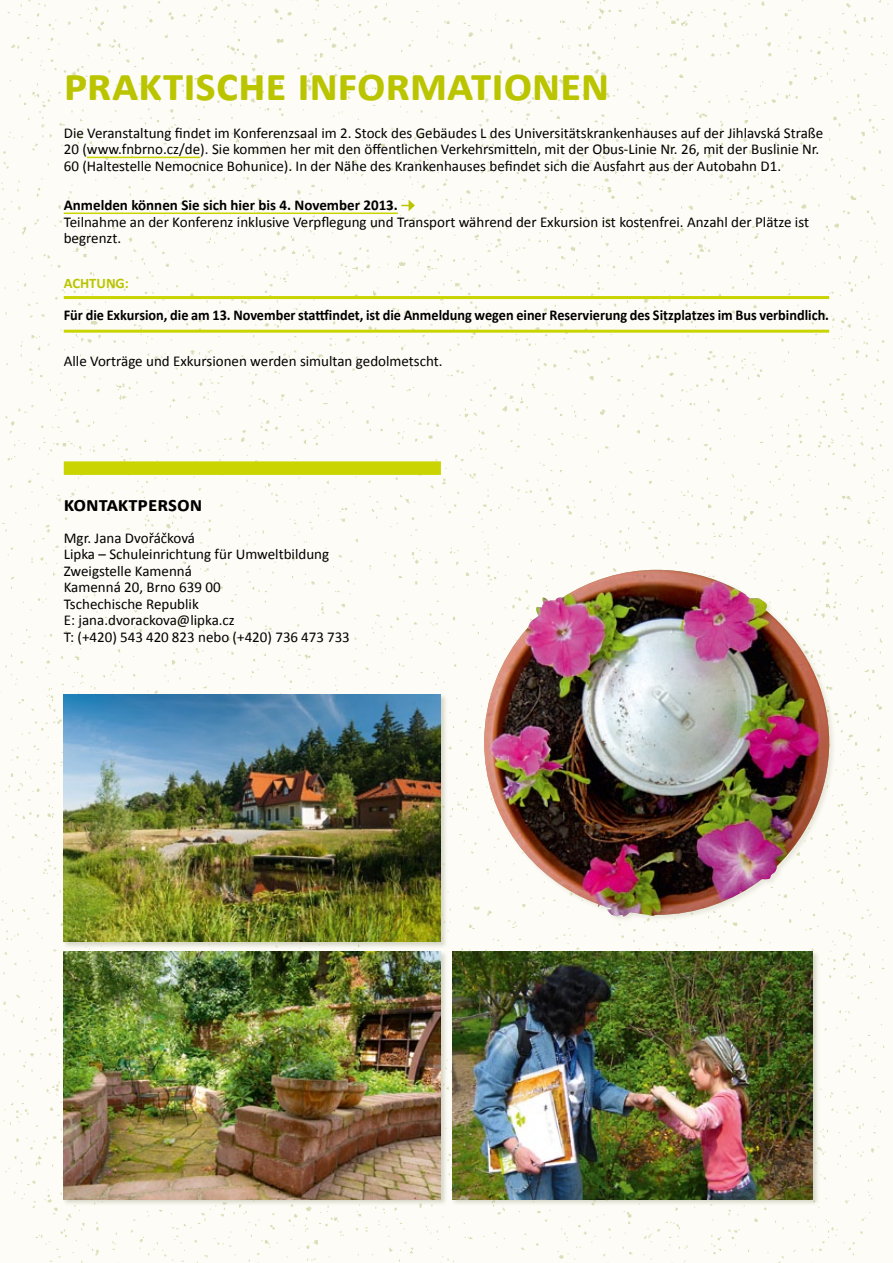
<style>
.page{position:relative;width:893px;height:1263px;background:#fff}
.page>*{position:absolute;margin:0;border:0;box-sizing:border-box;transform-origin:0 0}
.t1{font:700 48px "Calibri";letter-spacing:-.01em;color:#bac500}
.t2{font:700 21px "Calibri";color:#000}
.t3{font:15px/16.5px "Calibri";color:#000}
.t4{font:700 15px "Calibri";color:#000;scale:.95 1}
.t5{font:700 15px "Calibri";color:#000}
.t6{font:700 14.55px "Calibri";color:#bac500}
</style>
<div class="page">
<div style="left:0;top:0;width:889px;height:1263px;background:#fdfcf6"></div>
<hr style="left:87px;top:157px;width:113px;height:1px;background:#cad400">
<hr style="left:64px;top:213px;width:334px;height:1px;background:#cad400">
<svg style="left:401px;top:200px;width:14px;height:11px"></svg>
<hr style="left:64px;top:296px;width:765px;height:3px;background:#cad400">
<hr style="left:64px;top:330px;width:765px;height:3px;background:#cad400">
<div style="left:64px;top:461px;width:377px;height:14px;background:#cad400"></div>
<div style="left:63px;top:694px;width:385px;height:255px;background:#a4a78b;opacity:.43"></div>
<img style="left:64px;top:694px;width:377px;height:248px">
<div style="left:451px;top:951px;width:369px;height:255px;background:#a4a78b;opacity:.43"></div>
<img style="left:452px;top:952px;width:361px;height:247px">
<div style="left:63px;top:951px;width:385px;height:255px;background:#a4a78b;opacity:.43"></div>
<img style="left:64px;top:952px;width:377px;height:247px">
<div style="left:483px;top:569px;width:352px;height:354px;background:#a4a78b;opacity:.24"></div>
<img style="left:484px;top:570px;width:345px;height:347px">
<h1 class="t1" style="left:64px;top:53px;width:547px">praktische informationen</h1>
<p class="t3" style="left:64px;top:125px;width:761px">Die Veranstaltung findet im Konferenzsaal im 2. Stock des Gebäudes L des Universitätskrankenhauses auf der Jihlavská Straße<br>20 (www.fnbrno.cz/de). Sie kommen her mit den öffentlichen Verkehrsmitteln, mit der Obus-Linie Nr. 26, mit der Buslinie Nr.<br>60 (Haltestelle Nemocnice Bohunice). In der Nähe des Krankenhauses befindet sich die Ausfahrt aus der Autobahn D1.</p>
<p class="t5" style="left:64px;top:196px;width:336px">Anmelden können Sie sich hier bis 4. November 2013.</p>
<p class="t3" style="left:64px;top:214px;width:747px">Teilnahme an der Konferenz inklusive Verpflegung und Transport während der Exkursion ist kostenfrei. Anzahl der Plätze ist begrenzt.</p>
<p class="t6" style="left:64px;top:274px;width:67px">ACHTUNG:</p>
<p class="t4" style="left:64px;top:305px;width:807px">Für die Exkursion, die am 13. November stattfindet, ist die Anmeldung wegen einer Reservierung des Sitzplatzes im Bus verbindlich.</p>
<p class="t3" style="left:64px;top:353px;width:380px">Alle Vorträge und Exkursionen werden simultan gedolmetscht.</p>
<h2 class="t2" style="left:64px;top:491px;width:140px">kontaktperson</h2>
<p class="t3" style="left:64px;top:529px;width:288px">Mgr. Jana Dvořáčková<br>Lipka – Schuleinrichtung für Umweltbildung<br>Zweigstelle Kamenná<br>Kamenná 20, Brno 639 00<br>Tschechische Republik<br>E: jana.dvorackova@lipka.cz<br>T: (+420) 543 420 823 nebo (+420) 736 473 733</p>
</div>
